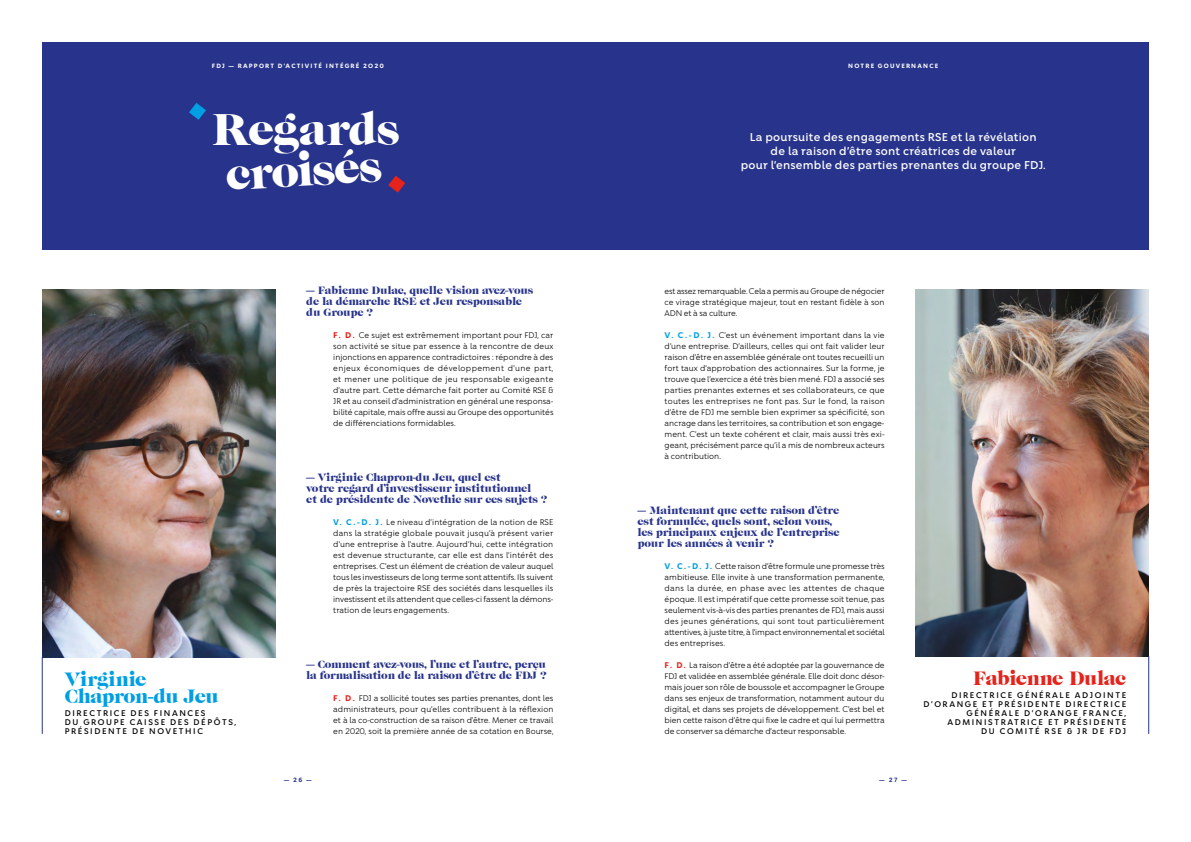
<style>
.page{position:relative;width:1191px;height:842px;background:#fff}
.page>*{position:absolute;margin:0;border:0;box-sizing:border-box;transform-origin:0 0}
.t1{font:46px "Caslon Graphique EF";letter-spacing:-.025em;color:#fff}
.t2{font:20px/17px "Caslon Graphique EF";letter-spacing:-.03em;color:#009fe3}
.t3{font:20px "Caslon Graphique EF";letter-spacing:-.035em;color:#e5231b}
.t4{font:11px/11px "Caslon Graphique EF";letter-spacing:-.02em;color:#28348b}
.t5{font:500 11px/14px "Chance";letter-spacing:.02em;color:#fff;text-align:center}
.t6{font:8px/11px "Chance";color:#000;text-align:justify}
.t7{font:500 8px/9px "Chance";letter-spacing:.2em;color:#000}
.t8{font:700 6px "Chance";letter-spacing:.2em;color:#fff}
.t9{font:700 6px "Chance";color:#28348b}
.s1{font-weight:700;color:#e5231b}
.s2{font-weight:700;color:#009fe3}
</style>
<div class="page">
<div style="left:42px;top:42px;width:1106px;height:208px;background:#28348b"></div>
<img style="left:42px;top:289px;width:234px;height:368px">
<img style="left:915px;top:289px;width:233px;height:367px">
<hr style="left:42px;top:657px;width:1px;height:77px;background:#28348b">
<hr style="left:1148px;top:656px;width:1px;height:78px;background:#28348b">
<svg style="left:388px;top:176px;width:17px;height:17px"></svg>
<svg style="left:189px;top:103px;width:17px;height:17px"></svg>
<p class="t8" style="left:212px;top:62px;width:173px">FDJ — RAPPORT D’ACTIVITÉ INTÉGRÉ 2O20</p>
<h1 class="t1" style="left:212px;top:104px;width:189px">Regards</h1>
<h1 class="t1" style="left:224px;top:149px;width:157px;rotate:-3deg">croisés</h1>
<h3 class="t4" style="left:306px;top:285px;width:228px">— Fabienne Dulac, quelle vision avez-vous de la démarche RSE et Jeu responsable du Groupe ?</h3>
<p class="t6" style="left:333px;top:329px;width:222px"><span class="s1">F. D .</span> Ce sujet est extrêmement important pour FDJ, car son activité se situe par essence à la rencontre de deux injonctions en apparence contradictoires : répondre à des enjeux économiques de développement d’une part, et mener une politique de jeu responsable exigeante d’autre part. Cette démarche fait porter au Comité RSE &amp; JR et au conseil d’administration en général une responsa&shy;bilité capitale, mais offre aussi au Groupe des opportunités de différenciations formidables.</p>
<h2 class="t2" style="left:65px;top:671px;width:155px">Virginie<br>Chapron-du Jeu</h2>
<p class="t7" style="left:65px;top:708px;width:173px">DIRECTRICE DES FINANCES<br>DU GROUPE CAISSE DES DÉPÔTS,<br>PRÉSIDENTE DE NOVETHIC</p>
<h3 class="t4" style="left:306px;top:472px;width:243px">— Virginie Chapron-du Jeu, quel est<br>votre regard d’investisseur institutionnel<br>et de présidente de Novethic sur ces sujets ?</h3>
<p class="t6" style="left:333px;top:516px;width:222px"><span class="s2">V. C . - D . J .</span> Le niveau d’intégration de la notion de RSE dans la stratégie globale pouvait jusqu’à présent varier d’une entreprise à l’autre. Aujourd’hui, cette intégration est devenue structurante, car elle est dans l’intérêt des entreprises. C’est un élément de création de valeur auquel tous les investisseurs de long terme sont attentifs. Ils suivent de près la trajectoire RSE des sociétés dans lesquelles ils investissent et ils attendent que celles-ci fassent la démons&shy;tration de leurs engagements.</p>
<h3 class="t4" style="left:306px;top:659px;width:242px">— Comment avez-vous, l’une et l’autre, perçu la formalisation de la raison d’être de FDJ ?</h3>
<p class="t6" style="left:333px;top:692px;width:222px"><span class="s1">F . D .</span> FDJ a sollicité toutes ses parties prenantes, dont les administrateurs, pour qu’elles contribuent à la réflexion et à la co-construction de sa raison d’être. Mener ce travail en 2020, soit la première année de sa cotation en Bourse,</p>
<p class="t8" style="left:848px;top:62px;width:91px">NOTRE GOUVERNANCE</p>
<h3 class="t5" style="left:740px;top:129px;width:307px">La poursuite des engagements RSE et la révélation<br>de la raison d’être sont créatrices de valeur<br>pour l’ensemble des parties prenantes du groupe FDJ.</h3>
<p class="t6" style="left:664px;top:285px;width:221px">est assez remarquable. Cela a permis au Groupe de négocier ce virage stratégique majeur, tout en restant fidèle à son ADN et à sa culture.</p>
<p class="t6" style="left:664px;top:329px;width:222px"><span class="s2">V. C . - D . J .</span> C’est un événement important dans la vie d’une entreprise. D’ailleurs, celles qui ont fait valider leur raison d’être en assemblée générale ont toutes recueilli un fort taux d’approbation des actionnaires. Sur la forme, je trouve que l’exercice a été très bien mené. FDJ a associé ses parties prenantes externes et ses collaborateurs, ce que toutes les entreprises ne font pas. Sur le fond, la raison d’être de FDJ me semble bien exprimer sa spécificité, son ancrage dans les territoires, sa contribution et son engage&shy;ment. C’est un texte cohérent et clair, mais aussi très exi&shy;geant, précisément parce qu’il a mis de nombreux acteurs à contribution.</p>
<h3 class="t4" style="left:637px;top:505px;width:203px">— Maintenant que cette raison d’être est formulée, quels sont, selon vous, les principaux enjeux de l’entreprise pour les années à venir ?</h3>
<p class="t6" style="left:664px;top:560px;width:222px"><span class="s2">V. C . - D . J .</span> Cette raison d’être formule une promesse très ambitieuse. Elle invite à une transformation permanente, dans la durée, en phase avec les attentes de chaque époque. Il est impératif que cette promesse soit tenue, pas seulement vis-à-vis des parties prenantes de FDJ, mais aussi des jeunes générations, qui sont tout particulièrement attentives, à juste titre, à l’impact environnemental et sociétal des entreprises.</p>
<p class="t6" style="left:664px;top:659px;width:222px"><span class="s1">F . D .</span> La raison d’être a été adoptée par la gouvernance de FDJ et validée en assemblée générale. Elle doit donc désor&shy;mais jouer son rôle de boussole et accompagner le Groupe dans ses enjeux de transformation, notamment autour du digital, et dans ses projets de développement. C’est bel et bien cette raison d’être qui fixe le cadre et qui lui permettra de conserver sa démarche d’acteur responsable.</p>
<h2 class="t3" style="left:973px;top:667px;width:155px">Fabienne Dulac</h2>
<p class="t7" style="left:923px;top:690px;width:204px;text-align:right">DIRECTRICE GÉNÉRALE ADJOINTE<br>D’ORANGE ET PRÉSIDENTE DIRECTRICE<br>GÉNÉRALE D’ORANGE FRANCE,<br>ADMINISTRATRICE ET PRÉSIDENTE<br>DU COMITÉ RSE &amp; JR DE FDJ</p>
<p class="t9" style="left:284px;top:776px;width:29px">— 26 —</p>
<p class="t9" style="left:879px;top:776px;width:29px">— 27 —</p>
</div>
